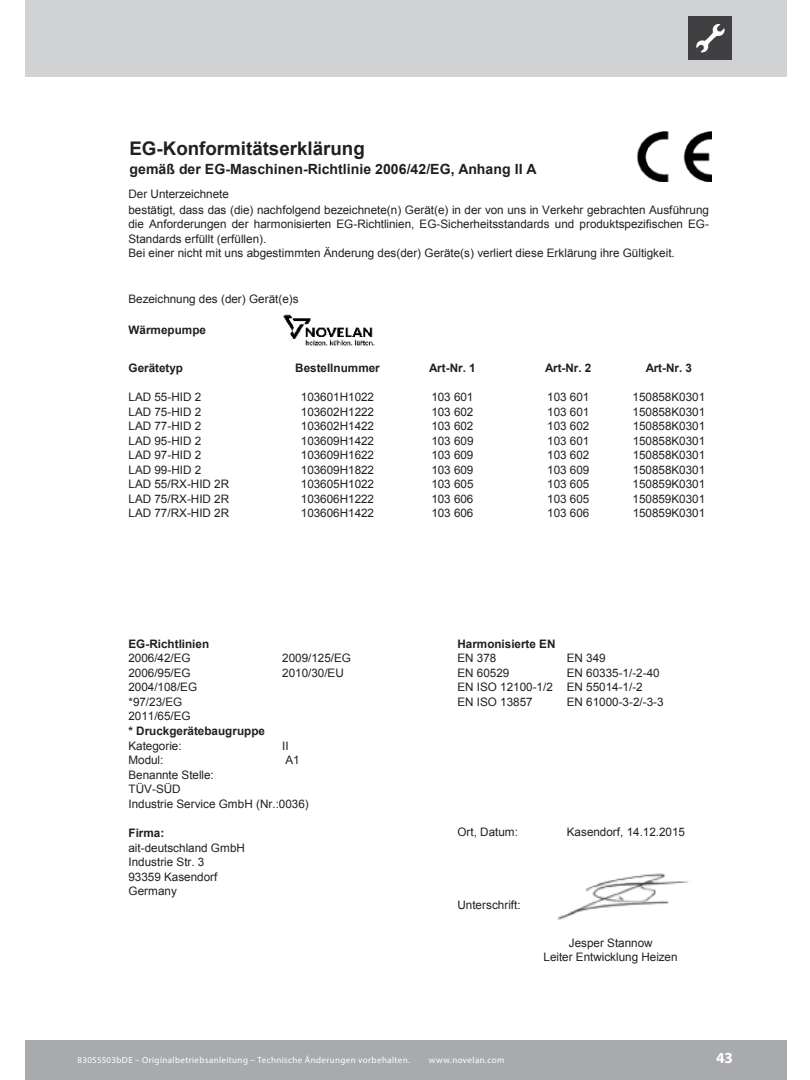
<style>
.page{position:relative;width:810px;height:1080px;background:#fff}
.page>*{position:absolute;margin:0;border:0;box-sizing:border-box;transform-origin:0 0}
.t1{font:700 18.75px "Arial";color:#231f20}
.t2{font:700 15.38px "Myriad Pro";color:#fff}
.t3{font:700 14.12px "Arial";color:#231f20}
.t4{font:11.75px/14.5px "Arial";color:#231f20}
.t5{font:700 11.75px "Arial";color:#231f20}
.t6{font:9px "Myriad Pro";letter-spacing:.045em;color:#fff}
</style>
<div class="page">
<div style="left:25px;top:0;width:762px;height:76px;background:#d1d2d4"></div>
<div style="left:25px;top:1040px;width:762px;height:40px;background:#a8aaad"></div>
<div style="left:689px;top:16px;width:43px;height:44px;background:#404042"></div>
<svg style="left:696px;top:24px;width:29px;height:28px"></svg>
<img style="left:557px;top:873px;width:132px;height:47px">
<img style="left:636px;top:132px;width:76px;height:49px">
<img style="left:283px;top:314px;width:92px;height:32px">
<h1 class="t1" style="left:130px;top:138px;width:237px">EG-Konformitätserklärung</h1>
<p class="t3" style="left:130px;top:161px;width:409px">gemäß der EG-Maschinen-Richtlinie 2006/42/EG, Anhang II A</p>
<p class="t4" style="left:129px;top:187px;width:102px">Der Unterzeichnete</p>
<p class="t4" style="left:129px;top:202px;width:582px">bestätigt, dass das (die) nachfolgend bezeichnete(n) Gerät(e) in der von uns in Verkehr gebrachten Ausführung die Anforderungen der harmonisierten EG-Richtlinien, EG-Sicherheitsstandards und produktspezifischen EG-Standards erfüllt (erfüllen).<br>Bei einer nicht mit uns abgestimmten Änderung des(der) Geräte(s) verliert diese Erklärung ihre Gültigkeit.</p>
<p class="t4" style="left:129px;top:292px;width:172px">Bezeichnung des (der) Gerät(e)s</p>
<p class="t5" style="left:129px;top:324px;width:79px">Wärmepumpe</p>
<p class="t5" style="left:129px;top:361px;width:56px">Gerätetyp</p>
<p class="t5" style="left:295px;top:361px;width:86px">Bestellnummer</p>
<p class="t5" style="left:429px;top:361px;width:48px">Art-Nr. 1</p>
<p class="t5" style="left:545px;top:361px;width:48px">Art-Nr. 2</p>
<p class="t5" style="left:646px;top:361px;width:48px">Art-Nr. 3</p>
<p class="t4" style="left:129px;top:390px;width:74px">LAD 55-HID 2</p>
<p class="t4" style="left:301px;top:390px;width:75px">103601H1022</p>
<p class="t4" style="left:431px;top:390px;width:44px">103 601</p>
<p class="t4" style="left:547px;top:390px;width:44px">103 601</p>
<p class="t4" style="left:633px;top:390px;width:74px">150858K0301</p>
<p class="t4" style="left:301px;top:433px;width:75px">103609H1422</p>
<p class="t4" style="left:431px;top:433px;width:44px">103 609</p>
<p class="t4" style="left:547px;top:433px;width:44px">103 601</p>
<p class="t4" style="left:301px;top:404px;width:75px">103602H1222</p>
<p class="t4" style="left:431px;top:404px;width:44px">103 602</p>
<p class="t4" style="left:547px;top:404px;width:44px">103 601</p>
<p class="t4" style="left:633px;top:404px;width:74px">150858K0301</p>
<p class="t4" style="left:129px;top:404px;width:74px;text-align:justify">LAD 75-HID 2<br>LAD 77-HID 2<br>LAD 95-HID 2</p>
<p class="t4" style="left:633px;top:419px;width:74px">150858K0301<br>150858K0301</p>
<p class="t4" style="left:301px;top:419px;width:75px">103602H1422</p>
<p class="t4" style="left:431px;top:419px;width:44px">103 602</p>
<p class="t4" style="left:547px;top:419px;width:44px">103 602</p>
<p class="t4" style="left:633px;top:448px;width:74px">150858K0301<br>150858K0301</p>
<p class="t4" style="left:301px;top:448px;width:75px">103609H1622</p>
<p class="t4" style="left:431px;top:448px;width:44px">103 609</p>
<p class="t4" style="left:547px;top:448px;width:44px">103 602</p>
<p class="t4" style="left:301px;top:463px;width:75px">103609H1822</p>
<p class="t4" style="left:431px;top:463px;width:44px">103 609</p>
<p class="t4" style="left:547px;top:463px;width:44px">103 609</p>
<p class="t4" style="left:129px;top:448px;width:74px">LAD 97-HID 2<br>LAD 99-HID 2</p>
<p class="t4" style="left:129px;top:506px;width:102px">LAD 77/RX-HID 2R</p>
<p class="t4" style="left:129px;top:477px;width:102px">LAD 55/RX-HID 2R<br>LAD 75/RX-HID 2R</p>
<p class="t4" style="left:301px;top:477px;width:75px">103605H1022</p>
<p class="t4" style="left:431px;top:477px;width:44px">103 605</p>
<p class="t4" style="left:547px;top:477px;width:44px">103 605</p>
<p class="t4" style="left:633px;top:477px;width:74px">150859K0301</p>
<p class="t4" style="left:301px;top:492px;width:75px">103606H1222</p>
<p class="t4" style="left:431px;top:492px;width:44px">103 606</p>
<p class="t4" style="left:547px;top:492px;width:44px">103 605</p>
<p class="t4" style="left:633px;top:492px;width:74px">150859K0301</p>
<p class="t4" style="left:301px;top:506px;width:75px">103606H1422</p>
<p class="t4" style="left:431px;top:506px;width:44px">103 606</p>
<p class="t4" style="left:547px;top:506px;width:44px">103 606</p>
<p class="t4" style="left:633px;top:506px;width:74px">150859K0301</p>
<p class="t5" style="left:129px;top:637px;width:82px">EG-Richtlinien</p>
<p class="t5" style="left:457px;top:637px;width:100px">Harmonisierte EN</p>
<p class="t4" style="left:282px;top:665px;width:63px">2010/30/EU</p>
<p class="t4" style="left:457px;top:665px;width:53px">EN 60529</p>
<p class="t4" style="left:129px;top:651px;width:70px">2006/42/EG<br>2006/95/EG<br>2004/108/EG *97/23/EG<br>2011/65/EG</p>
<p class="t4" style="left:282px;top:651px;width:70px">2009/125/EG</p>
<p class="t4" style="left:567px;top:651px;width:40px">EN 349</p>
<p class="t4" style="left:457px;top:651px;width:40px">EN 378</p>
<p class="t4" style="left:457px;top:694px;width:77px">EN ISO 13857</p>
<p class="t4" style="left:567px;top:694px;width:98px">EN 61000-3-2/-3-3</p>
<p class="t4" style="left:567px;top:665px;width:94px">EN 60335-1/-2-40</p>
<p class="t4" style="left:457px;top:680px;width:97px">EN ISO 12100-1/2</p>
<p class="t4" style="left:567px;top:680px;width:77px">EN 55014-1/-2</p>
<p class="t5" style="left:129px;top:725px;width:138px">* Druckgerätebaugruppe</p>
<p class="t4" style="left:129px;top:738px;width:87px">Kategorie:<br>Modul:<br>Benannte Stelle:</p>
<p class="t4" style="left:282px;top:738px;width:19px">II<br>A1</p>
<p class="t4" style="left:129px;top:782px;width:182px">TÜV-SÜD<br>Industrie Service GmbH (Nr.:0036)</p>
<p class="t5" style="left:129px;top:826px;width:37px">Firma:</p>
<p class="t4" style="left:129px;top:840px;width:118px">ait-deutschland GmbH<br>Industrie Str. 3<br>93359 Kasendorf<br>Germany</p>
<p class="t4" style="left:457px;top:825px;width:62px">Ort, Datum:</p>
<p class="t4" style="left:567px;top:825px;width:120px">Kasendorf, 14.12.2015</p>
<p class="t4" style="left:457px;top:898px;width:65px">Unterschrift:</p>
<p class="t4" style="left:544px;top:935px;width:135px;text-align:center">Jesper Stannow<br>Leiter Entwicklung Heizen</p>
<p class="t6" style="left:78px;top:1057px;width:334px">83055503bDE – Originalbetriebsanleitung – Technische Änderungen vorbehalten.</p>
<p class="t6" style="left:429px;top:1057px;width:77px">www.novelan.com</p>
<h2 class="t2" style="left:716px;top:1049px;width:19px">43</h2>
</div>
